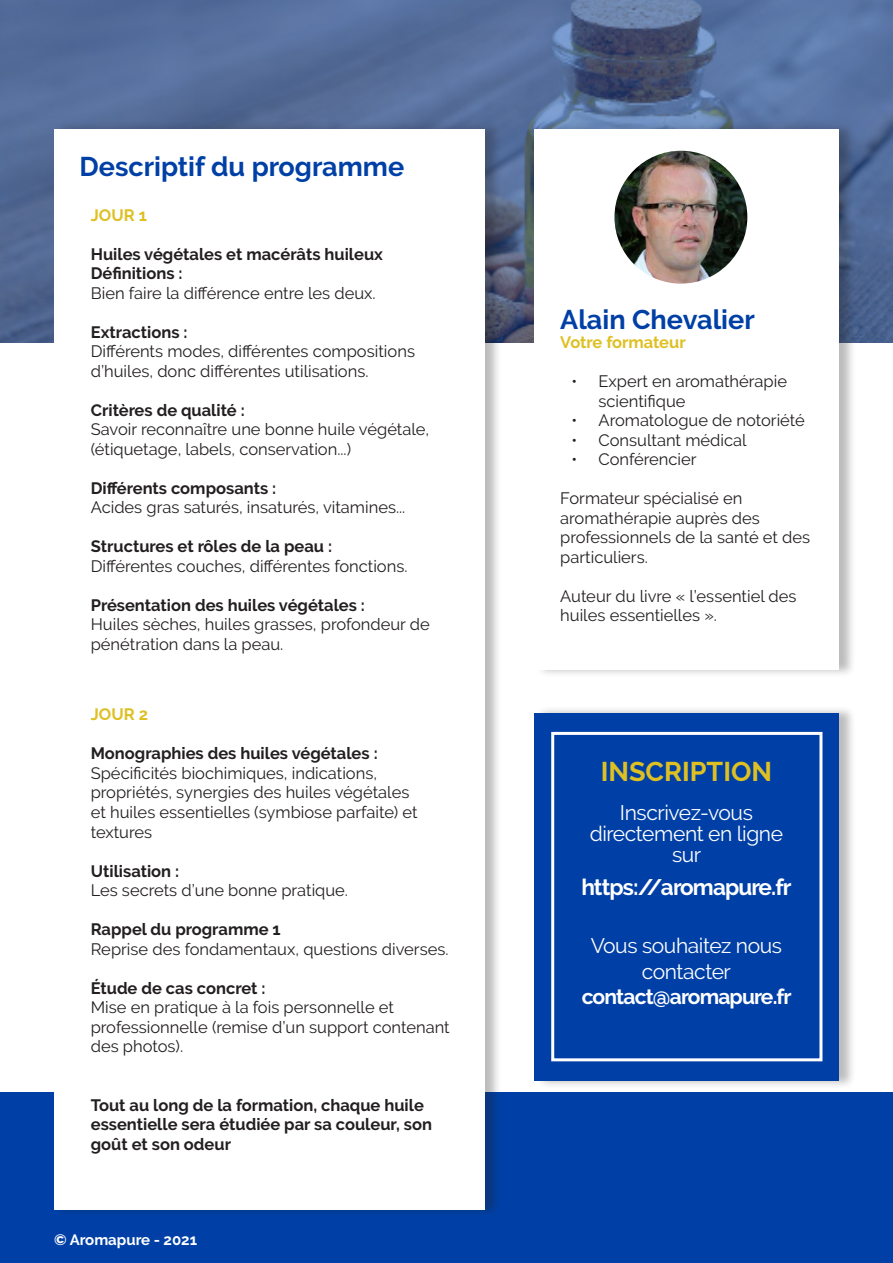
<style>
.page{position:relative;width:893px;height:1263px;background:#fff}
.page>*{position:absolute;margin:0;border:0;box-sizing:border-box;transform-origin:0 0}
.txt{font:700 27px "Raleway";color:#0040a6}
.txt-2{font:700 27px "Raleway";color:#dec023}
.txt-3{font:700 22.5px "Raleway";letter-spacing:-.04em;color:#fff}
.txt-4{font:21px/21px "Raleway";letter-spacing:-.02em;color:#fff;text-align:center}
.txt-5{font:700 21px "Raleway";letter-spacing:-.04em;color:#fff}
.txt-6{font:16.5px/19.5px "Raleway";color:#231f20}
.txt-7{font:700 16.5px/19.5px "Raleway";color:#231f20}
.txt-8{font:700 16.5px "Raleway";color:#dec023}
.txt-9{font:700 15px "Raleway";color:#fff}
</style>
<div class="page">
<svg style="left:0;top:0;width:893px;height:342px;background:#546c97"></svg>
<div style="left:0;top:1093px;width:893px;height:170px;background:#0040a6"></div>
<div style="left:535px;top:121px;width:321px;height:556px;background:#231f20;opacity:.3"></div>
<div style="left:535px;top:129px;width:304px;height:540px;background:#fff"></div>
<div style="left:54px;top:121px;width:447px;height:1096px;background:#231f20;opacity:.3"></div>
<div style="left:54px;top:129px;width:431px;height:1080px;background:#fff"></div>
<img style="left:614px;top:151px;width:133px;height:133px;border-radius:66px">
<div style="left:535px;top:705px;width:321px;height:384px;background:#231f20;opacity:.3"></div>
<div style="left:535px;top:713px;width:304px;height:368px;background:#0040a6"></div>
<div style="left:551px;top:732px;width:271px;height:329px;border:3px solid #fff"></div>
<p class="txt" style="left:80px;top:151px;width:326px">Descriptif du programme</p>
<p class="txt-8" style="left:91px;top:206px;width:58px">JOUR 1</p>
<p class="txt-7" style="left:91px;top:244px;width:294px">Huiles végétales et macérâts huileux</p>
<p class="txt-7" style="left:91px;top:264px;width:93px">Définitions :</p>
<p class="txt-6" style="left:91px;top:283px;width:286px">Bien faire la différence entre les deux.</p>
<p class="txt-7" style="left:91px;top:322px;width:98px">Extractions :</p>
<p class="txt-6" style="left:91px;top:342px;width:326px">Différents modes, différentes compositions d’huiles, donc différentes utilisations.</p>
<p class="txt-7" style="left:91px;top:400px;width:156px">Critères de qualité :</p>
<p class="txt-6" style="left:91px;top:420px;width:340px">Savoir reconnaître une bonne huile végétale, (étiquetage, labels, conservation...)</p>
<p class="txt-7" style="left:91px;top:478px;width:187px">Différents composants :</p>
<p class="txt-6" style="left:91px;top:498px;width:316px">Acides gras saturés, insaturés, vitamines...</p>
<p class="txt-7" style="left:91px;top:537px;width:243px">Structures et rôles de la peau :</p>
<p class="txt-6" style="left:91px;top:556px;width:318px">Différentes couches, différentes fonctions.</p>
<p class="txt-7" style="left:91px;top:595px;width:276px">Présentation des huiles végétales :</p>
<p class="txt-6" style="left:91px;top:615px;width:341px">Huiles sèches, huiles grasses, profondeur de pénétration dans la peau.</p>
<p class="txt-8" style="left:91px;top:705px;width:59px">JOUR 2</p>
<p class="txt-7" style="left:91px;top:744px;width:288px">Monographies des huiles végétales :</p>
<p class="txt-6" style="left:91px;top:763px;width:328px">Spécificités biochimiques, indications, propriétés, synergies des huiles végétales et huiles essentielles (symbiose parfaite) et textures</p>
<p class="txt-7" style="left:91px;top:861px;width:90px">Utilisation :</p>
<p class="txt-6" style="left:91px;top:880px;width:259px">Les secrets d’une bonne pratique.</p>
<p class="txt-7" style="left:91px;top:919px;width:191px">Rappel du programme 1</p>
<p class="txt-6" style="left:91px;top:939px;width:359px">Reprise des fondamentaux, questions diverses.</p>
<p class="txt-7" style="left:91px;top:978px;width:176px">Étude de cas concret :</p>
<p class="txt-6" style="left:91px;top:997px;width:360px">Mise en pratique à la fois personnelle et professionnelle (remise d’un support contenant des photos).</p>
<p class="txt-7" style="left:91px;top:1095px;width:343px">Tout au long de la formation, chaque huile essentielle sera étudiée par sa couleur, son goût et son odeur</p>
<p class="txt-9" style="left:54px;top:1231px;width:145px">© Aromapure - 2021</p>
<p class="txt" style="left:560px;top:304px;width:196px">Alain Chevalier</p>
<p class="txt-8" style="left:560px;top:333px;width:127px">Votre formateur</p>
<p class="txt-6" style="left:598px;top:371px;width:190px;text-indent:-27px">• Expert en aromathérapie scientifique</p>
<p class="txt-6" style="left:571px;top:410px;width:235px">• Aromatologue de notoriété</p>
<p class="txt-6" style="left:571px;top:430px;width:177px">• Consultant médical</p>
<p class="txt-6" style="left:571px;top:449px;width:127px">• Conférencier</p>
<p class="txt-6" style="left:560px;top:488px;width:252px">Formateur spécialisé en aromathérapie auprès des professionnels de la santé et des particuliers.</p>
<p class="txt-6" style="left:560px;top:586px;width:238px">Auteur du livre « l’essentiel des huiles essentielles ».</p>
<p class="txt-2" style="left:601px;top:756px;width:173px">INSCRIPTION</p>
<p class="txt-4" style="left:590px;top:802px;width:195px">Inscrivez-vous directement en ligne sur</p>
<p class="txt-3" style="left:581px;top:874px;width:212px">https://aromapure.fr</p>
<p class="txt-4" style="left:591px;top:933px;width:193px;line-height:25.5px">Vous souhaitez nous contacter</p>
<p class="txt-5" style="left:582px;top:985px;width:211px">contact@aromapure.fr</p>
</div>
